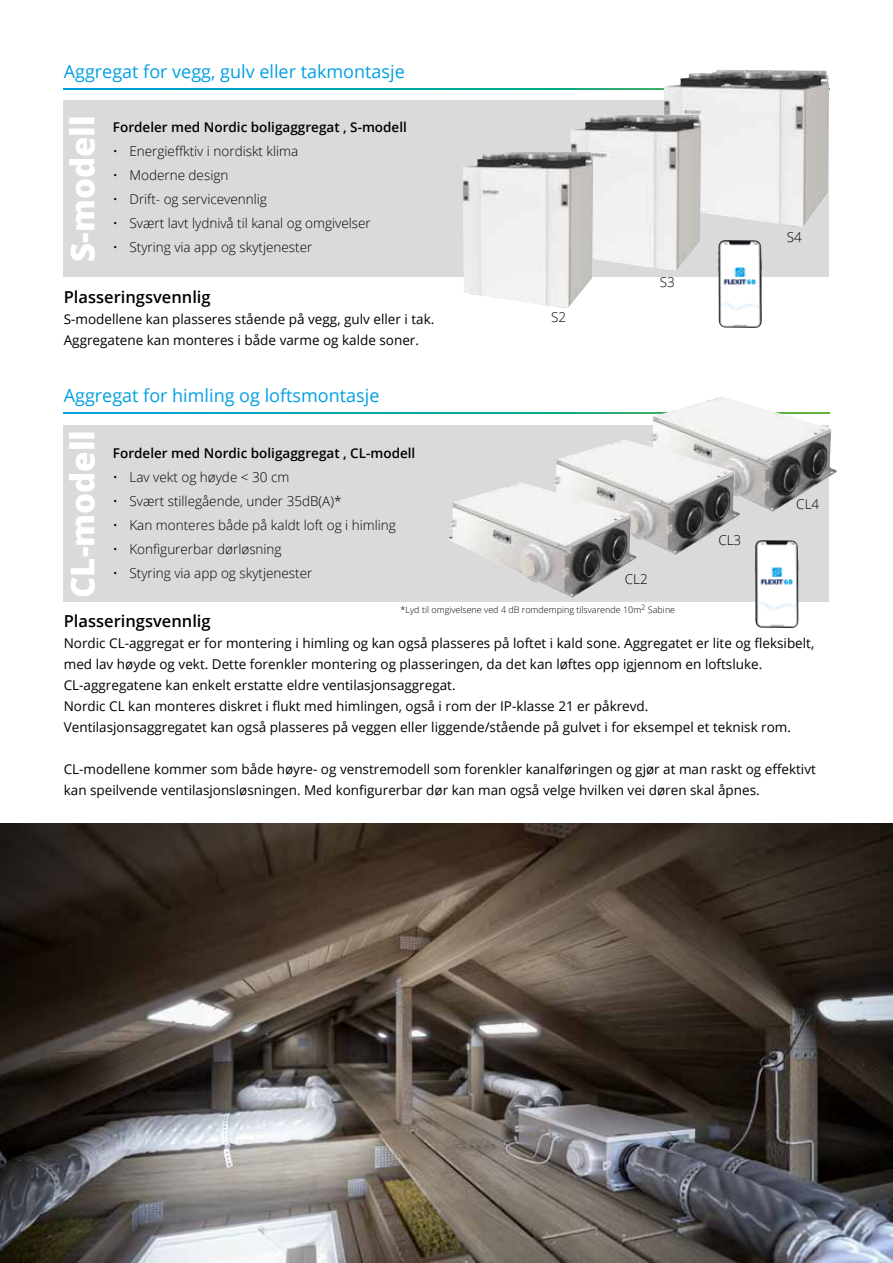
<style>
.page{position:relative;width:893px;height:1263px;background:#fff}
.page>*{position:absolute;margin:0;border:0;box-sizing:border-box;transform-origin:0 0}
.t1{font:800 33px "Open Sans";color:#fff}
.t2{font:18px "Open Sans";color:#009fe3}
.t3{font:600 16.5px "Open Sans";color:#000}
.t4{font:13.5px/21px "Open Sans";color:#000}
.t5{font:300 13.5px "Open Sans";color:#000}
.t6{font:600 13.5px "Open Sans";color:#000}
.t7{font:300 9px "Open Sans";color:#000}
</style>
<div class="page">
<svg style="left:64px;top:88px;width:600px;height:1px"></svg>
<svg style="left:64px;top:413px;width:584px;height:1px"></svg>
<div style="left:64px;top:426px;width:765px;height:176px;background:#dadada"></div>
<div style="left:64px;top:100px;width:765px;height:177px;background:#dadada"></div>
<img style="left:664px;top:70px;width:165px;height:157px">
<img style="left:571px;top:115px;width:130px;height:156px">
<img style="left:463px;top:151px;width:130px;height:157px">
<img style="left:718px;top:240px;width:25px;height:85px">
<img style="left:648px;top:397px;width:189px;height:115px">
<img style="left:553px;top:439px;width:187px;height:116px">
<img style="left:755px;top:540px;width:25px;height:85px">
<img style="left:448px;top:482px;width:189px;height:116px">
<img style="left:0;top:824px;width:893px;height:439px">
<h2 class="t2" style="left:64px;top:59px;width:342px">Aggregat for vegg, gulv eller takmontasje</h2>
<h1 class="t1" style="left:57px;top:262px;width:148px;rotate:-90deg">S-modell</h1>
<p class="t6" style="left:113px;top:118px;width:295px">Fordeler med Nordic boligaggregat , S-modell</p>
<p class="t5" style="left:113px;top:142px;width:187px">• Energieffktiv i nordiskt klima</p>
<p class="t5" style="left:113px;top:166px;width:117px">• Moderne design</p>
<p class="t5" style="left:113px;top:190px;width:155px">• Drift- og servicevennlig</p>
<p class="t5" style="left:113px;top:214px;width:259px">• Svært lavt lydnivå til kanal og omgivelser</p>
<p class="t5" style="left:113px;top:238px;width:201px">• Styring via app og skytjenester</p>
<p class="t3" style="left:64px;top:286px;width:148px">Plasseringsvennlig</p>
<p class="t4" style="left:64px;top:308px;width:372px">S-modellene kan plasseres stående på vegg, gulv eller i tak.<br>Aggregatene kan monteres i både varme og kalde soner.</p>
<h2 class="t2" style="left:64px;top:383px;width:317px">Aggregat for himling og loftsmontasje</h2>
<p class="t5" style="left:551px;top:308px;width:17px">S2</p>
<p class="t5" style="left:660px;top:273px;width:17px">S3</p>
<p class="t5" style="left:787px;top:228px;width:17px">S4</p>
<h1 class="t1" style="left:57px;top:598px;width:170px;rotate:-90deg">CL-modell</h1>
<p class="t6" style="left:113px;top:443px;width:304px">Fordeler med Nordic boligaggregat , CL-modell</p>
<p class="t5" style="left:113px;top:468px;width:178px">• Lav vekt og høyde &lt; 30 cm</p>
<p class="t5" style="left:113px;top:492px;width:230px">• Svært stillegående, under 35dB(A)*</p>
<p class="t5" style="left:113px;top:516px;width:284px">• Kan monteres både på kaldt loft og i himling</p>
<p class="t5" style="left:113px;top:540px;width:170px">• Konfigurerbar dørløsning</p>
<p class="t5" style="left:113px;top:564px;width:201px">• Styring via app og skytjenester</p>
<p class="t5" style="left:796px;top:495px;width:25px">CL4</p>
<p class="t5" style="left:718px;top:531px;width:24px">CL3</p>
<p class="t5" style="left:625px;top:570px;width:25px">CL2</p>
<p class="t7" style="left:401px;top:604px;width:276px">*Lyd til omgivelsene ved 4 dB romdemping tilsvarende 10m<sup>2</sup> Sabine</p>
<p class="t3" style="left:64px;top:610px;width:148px">Plasseringsvennlig</p>
<p class="t4" style="left:64px;top:633px;width:752px">Nordic CL-aggregat er for montering i himling og kan også plasseres på loftet i kald sone. Aggregatet er lite og fleksibelt, med lav høyde og vekt. Dette forenkler montering og plasseringen, da det kan løftes opp igjennom en loftsluke.<br>CL-aggregatene kan enkelt erstatte eldre ventilasjonsaggregat.<br>Nordic CL kan monteres diskret i flukt med himlingen, også i rom der IP-klasse 21 er påkrevd.<br>Ventilasjonsaggregatet kan også plasseres på veggen eller liggende/stående på gulvet i for eksempel et teknisk rom.</p>
<p class="t4" style="left:64px;top:759px;width:754px">CL-modellene kommer som både høyre- og venstremodell som forenkler kanalføringen og gjør at man raskt og effektivt kan speilvende ventilasjonsløsningen. Med konfigurerbar dør kan man også velge hvilken vei døren skal åpnes.</p>
</div>
